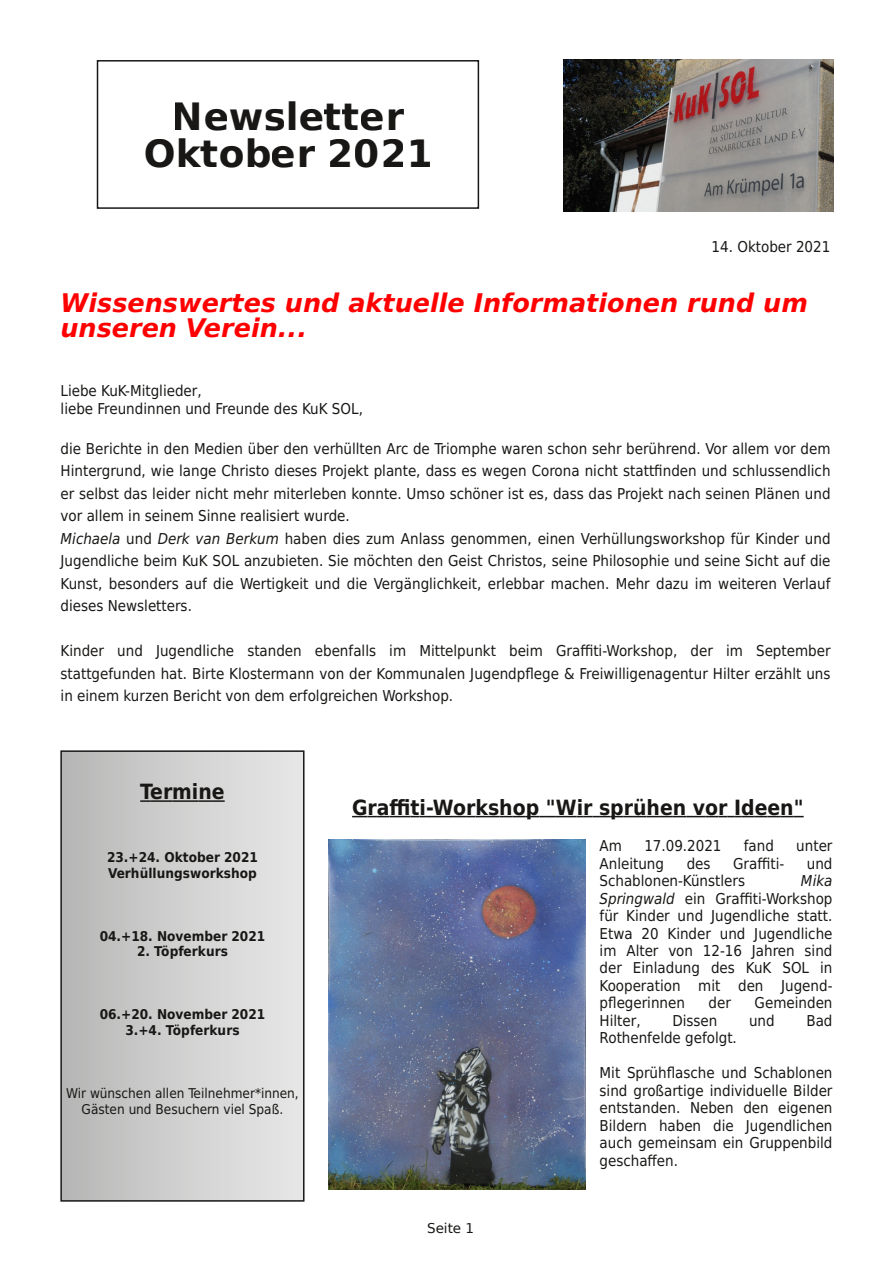
<style>
.page{position:relative;width:893px;height:1263px;background:#fff}
.page>*{position:absolute;margin:0;border:0;box-sizing:border-box;transform-origin:0 0}
.t1{font:700 37.5px/37.3px "DejaVu Sans";color:#181715;text-align:center}
.t2{font:italic 700 25.5px/25.3px "DejaVu Sans";color:#f00}
.t3{font:700 21px "DejaVu Sans Condensed";color:#181715}
.t4{font:15px/17.4px "DejaVu Sans Condensed";color:#181715;text-align:justify}
.t5{font:700 13.5px/15.8px "DejaVu Sans Condensed";color:#181715}
.t6{font:13.5px/15.8px "DejaVu Sans Condensed";letter-spacing:.005em;color:#181715;text-align:center}
.t7{font:13.5px "DejaVu Sans";color:#181715}
.s1{font-style:italic}
</style>
<div class="page">
<img style="left:563px;top:60px;width:270px;height:151px">
<div style="left:97px;top:60px;width:382px;height:149px;border:2px solid #181715"></div>
<div style="left:61px;top:751px;width:243px;height:450px;background:linear-gradient(to right,#b7b7b6,#e9e9e9)"></div>
<svg style="left:140px;top:800px;width:32px;height:2px"></svg>
<hr style="left:172px;top:800px;width:20px;height:2px;background:#181715">
<svg style="left:192px;top:800px;width:33px;height:2px"></svg>
<div style="left:60px;top:750px;width:244px;height:452px;border:2px solid #181715"></div>
<img style="left:328px;top:840px;width:257px;height:349px">
<svg style="left:352px;top:816px;width:452px;height:1px"></svg>
<h1 class="t1" style="left:143px;top:98px;width:290px">Newsletter<br>Oktober 2021</h1>
<p class="t4" style="left:712px;top:238px;width:120px">14. Oktober 2021</p>
<h2 class="t2" style="left:60px;top:290px;width:749px">Wissenswertes und aktuelle Informationen rund um unseren Verein...</h2>
<p class="t4" style="left:61px;top:382px;width:304px">Liebe KuK-Mitglieder,<br>liebe Freundinnen und Freunde des KuK SOL,</p>
<p class="t4" style="left:61px;top:437px;width:771px;line-height:22.5px;text-align:left">die Berichte in den Medien über den verhüllten Arc de Triomphe waren schon sehr berührend. Vor allem vor dem Hintergrund, wie lange Christo dieses Projekt plante, dass es wegen Corona nicht stattfinden und schlussendlich er selbst das leider nicht mehr miterleben konnte. Umso schöner ist es, dass das Projekt nach seinen Plänen und vor allem in seinem Sinne realisiert wurde.<br><span class="s1">Michaela</span> und <span class="s1">Derk van Berkum</span> haben dies zum Anlass genommen, einen Verhüllungsworkshop für Kinder und Jugendliche beim KuK SOL anzubieten. Sie möchten den Geist Christos, seine Philosophie und seine Sicht auf die Kunst, besonders auf die Wertigkeit und die Vergänglichkeit, erlebbar machen. Mehr dazu im weiteren Verlauf dieses Newsletters.</p>
<p class="t4" style="left:61px;top:640px;width:771px;line-height:22.5px">Kinder und Jugendliche standen ebenfalls im Mittelpunkt beim Graffiti-Workshop, der im September stattgefunden hat. Birte Klostermann von der Kommunalen Jugendpflege &amp; Freiwilligenagentur Hilter erzählt uns in einem kurzen Bericht von dem erfolgreichen Workshop.</p>
<h3 class="t3" style="left:140px;top:780px;width:86px">Termine</h3>
<p class="t5" style="left:107px;top:850px;width:152px">23.+24. Oktober 2021<br>Verhüllungsworkshop</p>
<p class="t5" style="left:100px;top:928px;width:167px">04.+18. November 2021</p>
<p class="t5" style="left:137px;top:944px;width:92px">2. Töpferkurs</p>
<p class="t5" style="left:100px;top:1007px;width:167px;text-align:center">06.+20. November 2021<br>3.+4. Töpferkurs</p>
<p class="t6" style="left:66px;top:1085px;width:234px">Wir wünschen allen Teilnehmer*innen,<br>Gästen und Besuchern viel Spaß.</p>
<h3 class="t3" style="left:352px;top:795px;width:453px">Graffiti-Workshop "Wir sprühen vor Ideen"</h3>
<p class="t4" style="left:600px;top:837px;width:24px">Am</p>
<p class="t4" style="left:644px;top:837px;width:79px">17.09.2021</p>
<p class="t4" style="left:744px;top:837px;width:32px">fand</p>
<p class="t4" style="left:796px;top:837px;width:38px">unter</p>
<p class="t4" style="left:600px;top:855px;width:66px">Anleitung</p>
<p class="t4" style="left:687px;top:855px;width:25px">des</p>
<p class="t4" style="left:733px;top:855px;width:53px">Graffiti-</p>
<p class="t4" style="left:807px;top:855px;width:27px">und</p>
<p class="t4" style="left:600px;top:872px;width:147px">Schablonen-Künstlers</p>
<p class="t4" style="left:600px;top:872px;width:234px;text-indent:201px"><span class="s1">Mika Springwald</span> ein Graffiti-Workshop für Kinder und Jugendliche statt.<br>Etwa 20 Kinder und Jugendliche im Alter von 12-16 Jahren sind der Einladung des KuK SOL in Kooperation mit den Jugend&shy;pflegerinnen</p>
<p class="t4" style="left:709px;top:994px;width:24px">der</p>
<p class="t4" style="left:755px;top:994px;width:79px">Gemeinden</p>
<p class="t7" style="left:427px;top:1220px;width:48px">Seite 1</p>
<p class="t4" style="left:600px;top:1012px;width:43px">Hilter,</p>
<p class="t4" style="left:672px;top:1012px;width:47px">Dissen</p>
<p class="t4" style="left:749px;top:1012px;width:27px">und</p>
<p class="t4" style="left:806px;top:1012px;width:28px">Bad</p>
<p class="t4" style="left:600px;top:1029px;width:139px">Rothenfelde gefolgt.</p>
<p class="t4" style="left:600px;top:1064px;width:234px">Mit Sprühflasche und Schablonen sind großartige individuelle Bilder entstanden. Neben den eigenen Bildern haben die Jugendlichen auch gemeinsam ein Gruppenbild geschaffen.</p>
</div>
